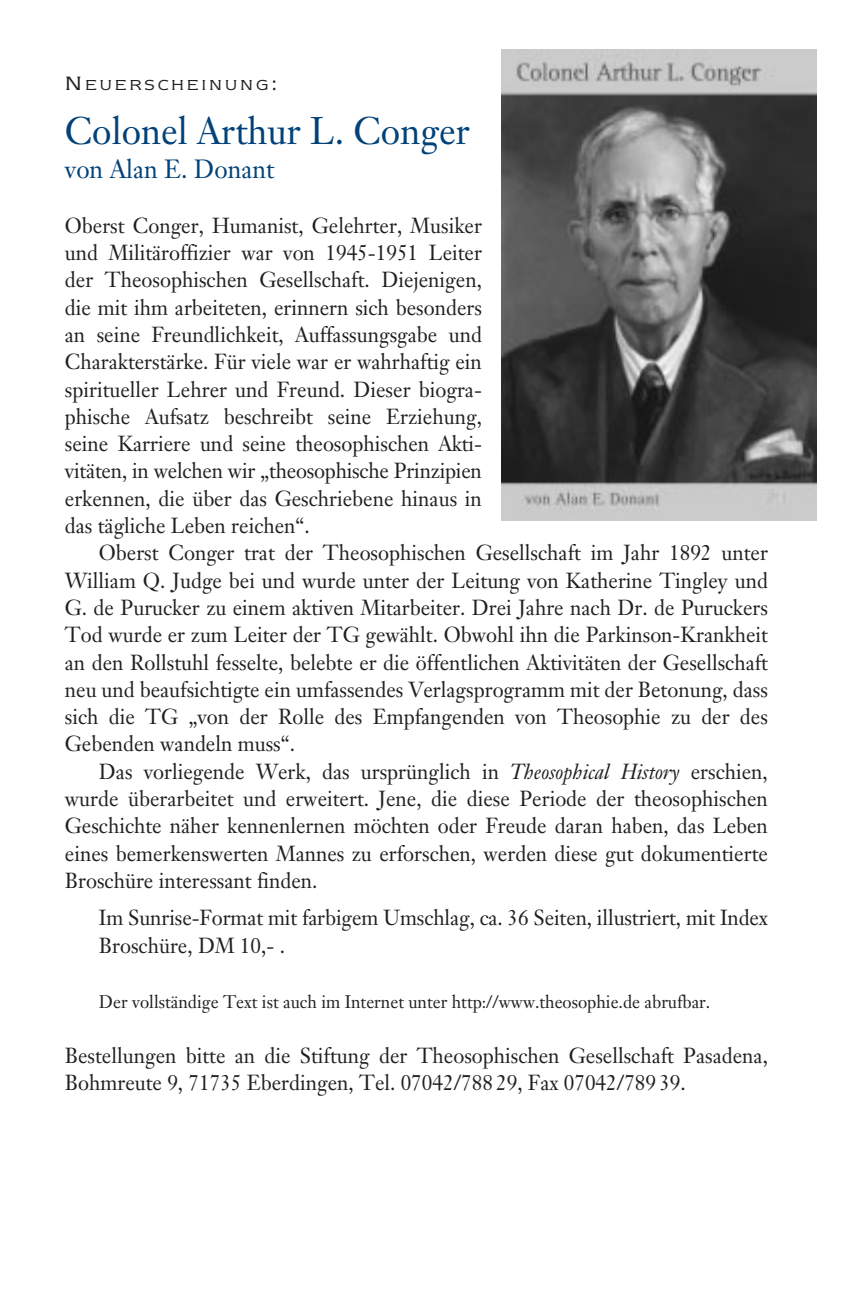
<style>
.page{position:relative;width:860px;height:1298px;background:#fff}
.page>*{position:absolute;margin:0;border:0;box-sizing:border-box;transform-origin:0 0}
.t1{font:38px "T Janson";color:#004279;scale:.95 1}
.t2{font:26px "T Janson";color:#004279;scale:.95 1}
.t3{font:21.6px/27.4px "T Janson";color:#231f20;text-align:justify;scale:.95 1}
.t4{font:18px "T Janson";color:#231f20;scale:.95 1}
.t5{font:15px "Newtext";letter-spacing:.195em;color:#231f20;scale:.96 1}
.s1{font-size:20px}
.s2{font-style:italic}
</style>
<div class="page">
<img style="left:502px;top:50px;width:314px;height:471px">
<p class="t5" style="left:65px;top:79px;width:222px"><span class="s1">N</span>EUERSCHEINUNG<span class="s1">:</span></p>
<h1 class="t1" style="left:65px;top:116px;width:428px">Colonel Arthur L. Conger</h1>
<p class="t2" style="left:65px;top:159px;width:222px">von Alan E. Donant</p>
<p class="t3" style="left:65px;top:214px;width:441px">Oberst Conger, Humanist, Gelehrter, Musiker und Militäroffizier war von 1945-1951 Leiter der Theosophischen Gesellschaft. Diejenigen, die mit ihm arbeiteten, erinnern sich besonders an seine Freundlichkeit, Auffassungsgabe und Charakterstärke. Für viele war er wahrhaftig ein spiritueller Lehrer und Freund. Dieser biogra&shy;phische Aufsatz beschreibt seine Erziehung, seine Karriere und seine theosophischen Akti&shy;vitäten, in welchen wir „theosophische Prinzipien erkennen, die über das Geschriebene hinaus in das tägliche Leben reichen“.</p>
<p class="t3" style="left:65px;top:541px;width:742px;text-indent:34px">Oberst Conger trat der Theosophischen Gesellschaft im Jahr 1892 unter William Q. Judge bei und wurde unter der Leitung von Katherine Tingley und G. de Purucker zu einem aktiven Mitarbeiter. Drei Jahre nach Dr. de Puruckers Tod wurde er zum Leiter der TG gewählt. Obwohl ihn die Parkinson-Krankheit an den Rollstuhl fesselte, belebte er die öffentlichen Aktivitäten der Gesellschaft neu und beaufsichtigte ein umfassendes Verlagsprogramm mit der Betonung, dass sich die TG „von der Rolle des Empfangenden von Theosophie zu der des Gebenden wandeln muss“.</p>
<p class="t3" style="left:65px;top:760px;width:742px;text-indent:34px">Das vorliegende Werk, das ursprünglich in <span class="s2">Theosophical History</span> erschien, wurde überarbeitet und erweitert. Jene, die diese Periode der theosophischen Geschichte näher kennenlernen möchten oder Freude daran haben, das Leben eines bemerkenswerten Mannes zu erforschen, werden diese gut dokumentierte Broschüre interessant finden.</p>
<p class="t3" style="left:99px;top:906px;width:706px">Im Sunrise-Format mit farbigem Umschlag, ca. 36 Seiten, illustriert, mit Index<br>Broschüre, DM 10,- .</p>
<p class="t4" style="left:99px;top:994px;width:645px">Der vollständige Text ist auch im Internet unter http://www.theosophie.de abrufbar.</p>
<p class="t3" style="left:65px;top:1044px;width:742px">Bestellungen bitte an die Stiftung der Theosophischen Gesellschaft Pasadena,<br>Bohmreute 9, 71735 Eberdingen, Tel. 07042/788 29, Fax 07042/789 39.</p>
</div>
